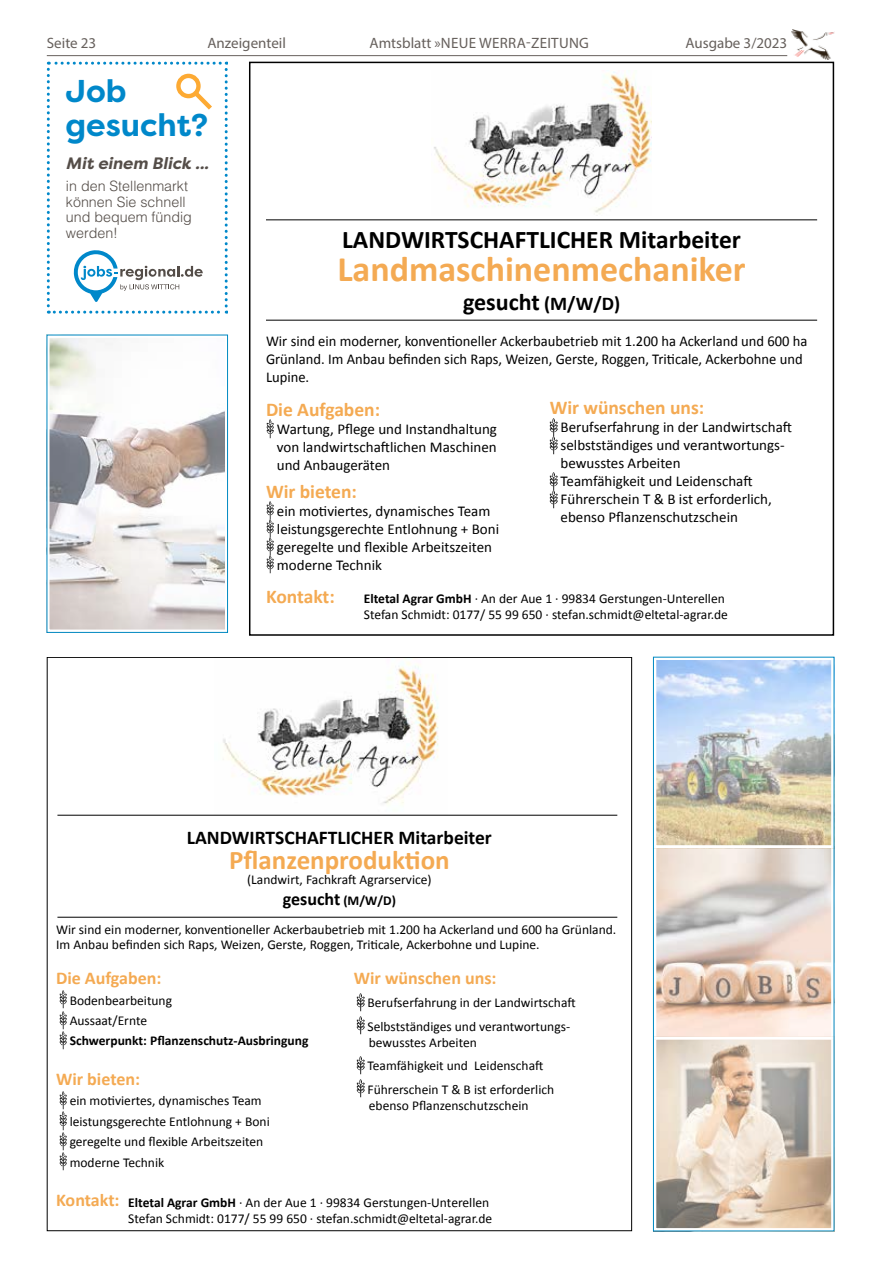
<style>
.page{position:relative;width:881px;height:1263px;background:#fff}
.page>*{position:absolute;margin:0;border:0;box-sizing:border-box;transform-origin:0 0}
.t1{font:700 36px "Calibri";color:#f4aa53}
.t2{font:700 31.5px/34.7px "Filson Pro";color:#0088ca}
.t3{font:700 27px "Calibri";color:#f4aa53}
.t4{font:700 25.5px "Calibri";color:#000}
.t5{font:700 24px "Calibri";color:#000}
.t6{font:700 19.5px "Calibri";color:#f4aa53}
.t7{font:700 19.5px "Calibri";color:#000}
.t8{font:700 18px "Calibri";color:#f4aa53}
.t9{font:700 18px "Calibri";color:#000}
.t10{font:italic 700 16.5px "Filson Pro";color:#544d48}
.t11{font:15px/18px "Calibri";color:#000}
.t12{font:15px "Myriad Pro";color:#66605c}
.t13{font:15px "Myriad Pro";letter-spacing:.02em;color:#66605c}
.t14{font:300 14.25px/15.6px "Helvetica LT";color:#544d48}
.t15{font:13.5px/20.4px "Calibri";color:#000}
.t16{font:700 13.5px "Calibri";color:#000}
.s1{font-size:19.5px}
.s2{font-weight:700}
.s3{font-size:13.5px}
</style>
<div class="page">
<hr style="left:47px;top:55px;width:740px;height:1px;background:#66605c">
<img style="left:791px;top:30px;width:42px;height:29px">
<img style="left:214px;top:662px;width:233px;height:153px">
<hr style="left:57px;top:815px;width:560px;height:1px;background:#000">
<hr style="left:57px;top:917px;width:560px;height:1px;background:#000">
<img style="left:357px;top:993px;width:7px;height:18px">
<img style="left:357px;top:1017px;width:7px;height:18px">
<img style="left:357px;top:1056px;width:7px;height:18px">
<img style="left:357px;top:1080px;width:7px;height:18px">
<img style="left:59px;top:991px;width:8px;height:18px">
<img style="left:59px;top:1011px;width:8px;height:18px">
<img style="left:59px;top:1031px;width:8px;height:19px">
<img style="left:59px;top:1091px;width:8px;height:19px">
<img style="left:59px;top:1112px;width:8px;height:18px">
<img style="left:59px;top:1132px;width:8px;height:18px">
<img style="left:59px;top:1153px;width:8px;height:18px">
<div style="left:249px;top:62px;width:584px;height:574px;border:2px solid #000"></div>
<hr style="left:266px;top:219px;width:550px;height:1px;background:#000">
<hr style="left:266px;top:320px;width:550px;height:1px;background:#000">
<img style="left:549px;top:418px;width:8px;height:37px">
<img style="left:549px;top:472px;width:8px;height:37px">
<img style="left:266px;top:420px;width:7px;height:18px">
<img style="left:266px;top:502px;width:7px;height:72px">
<img style="left:434px;top:71px;width:217px;height:143px">
<img style="left:657px;top:661px;width:172px;height:375px">
<div style="left:653px;top:657px;width:180px;height:191px;border:3px solid #fff"></div>
<img style="left:657px;top:1040px;width:172px;height:187px">
<div style="left:653px;top:1036px;width:180px;height:195px;border:3px solid #fff"></div>
<div style="left:653px;top:845px;width:180px;height:195px;border:3px solid #fff"></div>
<div style="left:653px;top:657px;width:180px;height:574px;border:1px solid #0089c2"></div>
<svg style="left:47px;top:62px;width:180px;height:252px"></svg>
<img style="left:51px;top:339px;width:172px;height:289px">
<div style="left:47px;top:335px;width:180px;height:297px;border:3px solid #fff"></div>
<p class="t12" style="left:47px;top:34px;width:51px">Seite 23</p>
<p class="t12" style="left:207px;top:34px;width:80px">Anzeigenteil</p>
<p class="t13" style="left:369px;top:34px;width:221px">Amtsblatt »NEUE WERRA-ZEITUNG</p>
<p class="t12" style="left:685px;top:34px;width:103px">Ausgabe 3/2023</p>
<h2 class="t2" style="left:65px;top:74px;width:144px">Job gesucht?</h2>
<p class="t10" style="left:66px;top:153px;width:144px">Mit einem Blick ...</p>
<p class="t14" style="left:66px;top:178px;width:127px">in den Stellenmarkt können Sie schnell und bequem fündig werden!</p>
<h3 class="t4" style="left:342px;top:224px;width:400px">LANDWIRTSCHAFTLICHER Mitarbeiter</h3>
<h1 class="t1" style="left:337px;top:246px;width:409px">Landmaschinenmechaniker</h1>
<h3 class="t5" style="left:463px;top:287px;width:159px">gesucht <span class="s1">(M/W/D)</span></h3>
<p class="t11" style="left:266px;top:332px;width:543px">Wir sind ein moderner, konventioneller Ackerbaubetrieb mit 1.200 ha Ackerland und 600 ha<br>Grünland. Im Anbau befinden sich Raps, Weizen, Gerste, Roggen, Triticale, Ackerbohne und<br>Lupine.</p>
<h3 class="t6" style="left:266px;top:397px;width:116px">Die Aufgaben:</h3>
<p class="t11" style="left:277px;top:420px;width:221px;text-align:justify">Wartung, Pflege und Instandhaltung von landwirtschaftlichen Maschinen und Anbaugeräten</p>
<h3 class="t6" style="left:266px;top:479px;width:92px">Wir bieten:</h3>
<p class="t11" style="left:277px;top:502px;width:224px">ein motiviertes, dynamisches Team leistungsgerechte Entlohnung + Boni geregelte und flexible Arbeitszeiten moderne Technik</p>
<h3 class="t6" style="left:266px;top:584px;width:70px">Kontakt:</h3>
<h3 class="t6" style="left:549px;top:395px;width:156px">Wir wünschen uns:</h3>
<p class="t11" style="left:560px;top:418px;width:233px">Berufserfahrung in der Landwirtschaft selbstständiges und verantwortungs&shy;bewusstes Arbeiten<br>Teamfähigkeit und Leidenschaft Führerschein T &amp; B ist erforderlich, ebenso Pflanzenschutzschein</p>
<p class="t15" style="left:364px;top:590px;width:365px;line-height:16.2px"><span class="s2">Eltetal Agrar GmbH</span> · An der Aue 1 · 99834 Gerstungen-Unterellen<br>Stefan Schmidt: 0177/ 55 99 650 · stefan.schmidt@eltetal-agrar.de</p>
<h3 class="t7" style="left:187px;top:825px;width:306px">LANDWIRTSCHAFTLICHER Mitarbeiter</h3>
<h3 class="t3" style="left:229px;top:843px;width:222px">Pflanzenproduktion</h3>
<p class="t15" style="left:247px;top:869px;width:186px">(Landwirt, Fachkraft Agrarservice)</p>
<h3 class="t9" style="left:283px;top:887px;width:115px">gesucht <span class="s3">(M/W/D)</span></h3>
<p class="t15" style="left:56px;top:923px;width:561px;line-height:14.7px">Wir sind ein moderner, konventioneller Ackerbaubetrieb mit 1.200 ha Ackerland und 600 ha Grünland.<br>Im Anbau befinden sich Raps, Weizen, Gerste, Roggen, Triticale, Ackerbohne und Lupine.</p>
<h3 class="t8" style="left:56px;top:967px;width:107px">Die Aufgaben:</h3>
<p class="t15" style="left:70px;top:990px;width:104px">Bodenbearbeitung<br>Aussaat/Ernte</p>
<p class="t16" style="left:70px;top:1032px;width:240px">Schwerpunkt: Pflanzenschutz-Ausbringung</p>
<h3 class="t8" style="left:56px;top:1067px;width:85px">Wir bieten:</h3>
<p class="t15" style="left:70px;top:1091px;width:201px">ein motiviertes, dynamisches Team leistungsgerechte Entlohnung + Boni geregelte und flexible Arbeitszeiten moderne Technik</p>
<h3 class="t8" style="left:56px;top:1189px;width:65px">Kontakt:</h3>
<h3 class="t8" style="left:354px;top:966px;width:144px">Wir wünschen uns:</h3>
<p class="t15" style="left:367px;top:991px;width:210px;line-height:23.4px">Berufserfahrung in der Landwirtschaft<br>Selbstständiges und verantwortungs-</p>
<p class="t15" style="left:367px;top:1031px;width:188px;line-height:23.4px">bewusstes Arbeiten<br>Teamfähigkeit und Leidenschaft<br>Führerschein T &amp; B ist erforderlich</p>
<p class="t15" style="left:369px;top:1095px;width:161px">ebenso Pflanzenschutzschein</p>
<p class="t15" style="left:128px;top:1194px;width:365px;line-height:16.2px"><span class="s2">Eltetal Agrar GmbH</span> · An der Aue 1 · 99834 Gerstungen-Unterellen<br>Stefan Schmidt: 0177/ 55 99 650 · stefan.schmidt@eltetal-agrar.de</p>
</div>
